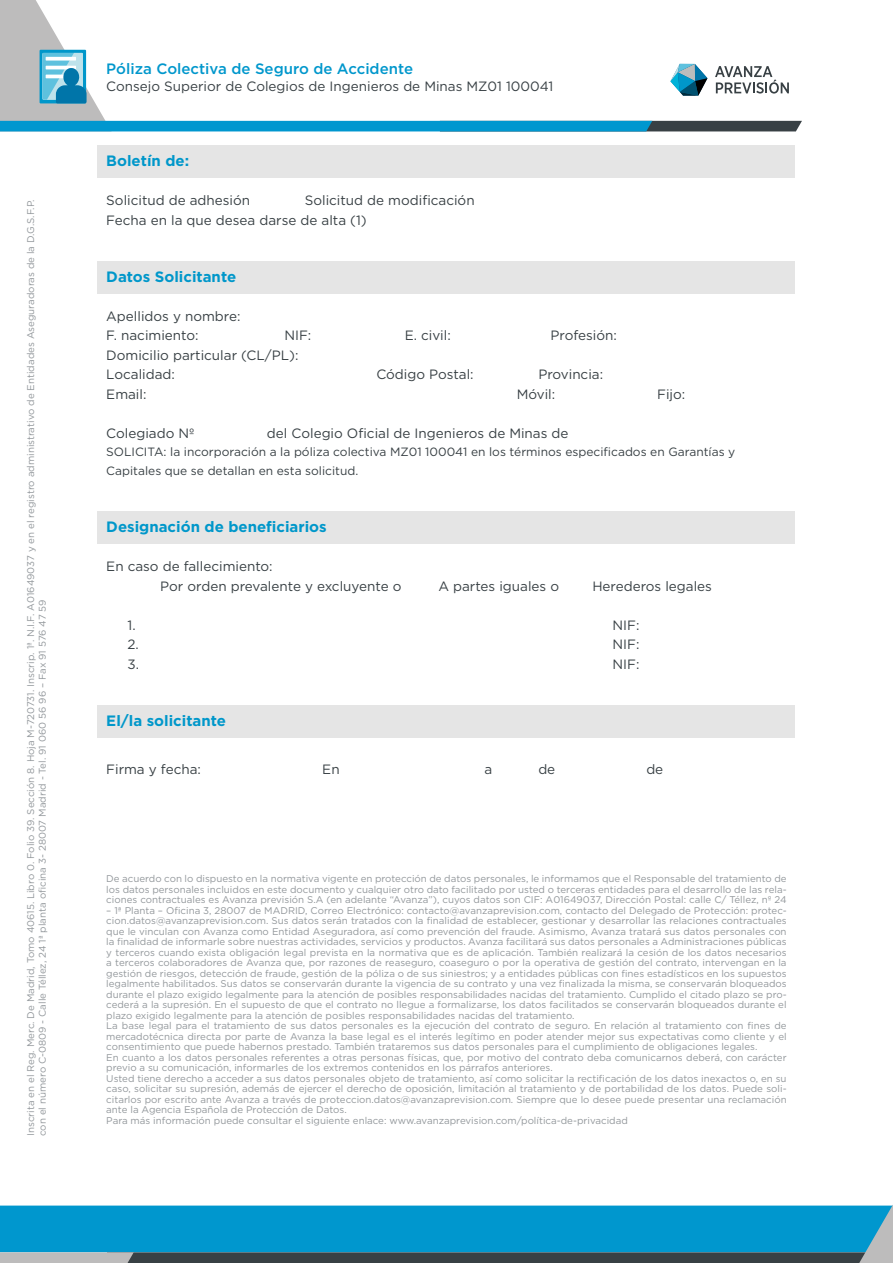
<style>
.page{position:relative;width:893px;height:1263px;background:#fff}
.page>*{position:absolute;margin:0;border:0;box-sizing:border-box;transform-origin:0 0}
.t1{font:700 15px "Gotham";color:#0097ca}
.t2{font:500 15px "Gotham";color:#0097cc}
.t3{font:13.5px/19.5px "Gotham";color:#384044}
.t4{font:12px/19.5px "Gotham";color:#384044}
.t5{font:9.75px/10.5px "Gotham";color:#92979b}
</style>
<div class="page">
<svg style="left:0;top:1205px;width:893px;height:58px"></svg>
<svg style="left:0;top:0;width:802px;height:131px"></svg>
<div style="left:98px;top:146px;width:697px;height:32px;background:#e5e5e5"></div>
<div style="left:98px;top:261px;width:697px;height:32px;background:#e5e5e5"></div>
<div style="left:98px;top:512px;width:697px;height:32px;background:#e5e5e5"></div>
<div style="left:98px;top:705px;width:697px;height:32px;background:#e5e5e5"></div>
<p class="t5" style="left:25px;top:1136px;width:938px;line-height:11.7px;rotate:-90deg">Inscrita en el Reg. Merc. De Madrid, Tomo 40615. Libro 0. Folio 39. Sección 8. Hoja M-720731. Inscrip. 1ª. N.I.F. A01649037 y en el registro administrativo de Entidades Aseguradoras de la D.G.S.F.P. con el número C-0809 - Calle Téllez, 24 1ª planta oficina 3- 28007 Madrid - Tel. 91 060 56 96 – Fax 91 576 47 59</p>
<h1 class="t2" style="left:106px;top:59px;width:308px">Póliza Colectiva de Seguro de Accidente</h1>
<h2 class="t3" style="left:106px;top:77px;width:449px">Consejo Superior de Colegios de Ingenieros de Minas MZ01 100041</h2>
<h1 class="t1" style="left:106px;top:151px;width:84px">Boletín de:</h1>
<h2 class="t3" style="left:106px;top:190px;width:145px">Solicitud de adhesión</h2>
<h2 class="t3" style="left:106px;top:190px;width:370px;text-indent:198px">Solicitud de modificación<br>Fecha en la que desea darse de alta (1)</h2>
<h1 class="t1" style="left:106px;top:266px;width:131px">Datos Solicitante</h1>
<h2 class="t3" style="left:106px;top:306px;width:136px">Apellidos y nombre:<br>F. nacimiento:</h2>
<h2 class="t3" style="left:284px;top:325px;width:28px">NIF:</h2>
<h2 class="t3" style="left:405px;top:325px;width:48px">E. civil:</h2>
<h2 class="t3" style="left:550px;top:325px;width:68px">Profesión:</h2>
<h2 class="t3" style="left:106px;top:345px;width:194px">Domicilio particular (CL/PL):<br>Localidad:</h2>
<h2 class="t3" style="left:376px;top:364px;width:99px">Código Postal:</h2>
<h2 class="t3" style="left:538px;top:364px;width:66px">Provincia:</h2>
<h2 class="t3" style="left:106px;top:384px;width:42px">Email:</h2>
<h2 class="t3" style="left:517px;top:384px;width:40px">Móvil:</h2>
<h2 class="t3" style="left:657px;top:384px;width:30px">Fijo:</h2>
<h2 class="t3" style="left:106px;top:423px;width:90px">Colegiado Nº</h2>
<h2 class="t3" style="left:267px;top:423px;width:303px">del Colegio Oficial de Ingenieros de Minas de</h2>
<p class="t4" style="left:106px;top:441px;width:631px">SOLICITA: la incorporación a la póliza colectiva MZ01 100041 en los términos especificados en Garantías y<br>Capitales que se detallan en esta solicitud.</p>
<h1 class="t1" style="left:106px;top:517px;width:222px">Designación de beneficiarios</h1>
<h2 class="t3" style="left:160px;top:556px;width:243px;text-indent:-54px">En caso de fallecimiento:<br>Por orden prevalente y excluyente o</h2>
<h2 class="t3" style="left:438px;top:576px;width:122px">A partes iguales o</h2>
<h2 class="t3" style="left:592px;top:576px;width:121px">Herederos legales</h2>
<h2 class="t3" style="left:128px;top:615px;width:10px">1.</h2>
<h2 class="t3" style="left:613px;top:615px;width:28px">NIF:</h2>
<h2 class="t3" style="left:128px;top:634px;width:13px">2.</h2>
<h2 class="t3" style="left:613px;top:634px;width:28px">NIF:</h2>
<h2 class="t3" style="left:128px;top:654px;width:13px">3.</h2>
<h2 class="t3" style="left:613px;top:654px;width:28px">NIF:</h2>
<h1 class="t1" style="left:106px;top:710px;width:121px">El/la solicitante</h1>
<h2 class="t3" style="left:106px;top:759px;width:96px">Firma y fecha:</h2>
<h2 class="t3" style="left:322px;top:759px;width:19px">En</h2>
<h2 class="t3" style="left:484px;top:759px;width:9px">a</h2>
<h2 class="t3" style="left:538px;top:759px;width:18px">de</h2>
<h2 class="t3" style="left:646px;top:759px;width:18px">de</h2>
<p class="t5" style="left:106px;top:873px;width:682px;text-align:justify">De acuerdo con lo dispuesto en la normativa vigente en protección de datos personales, le informamos que el Responsable del tratamiento de los datos personales incluidos en este documento y cualquier otro dato facilitado por usted o terceras entidades para el desarrollo de las rela&shy;ciones contractuales es Avanza previsión S.A (en adelante “Avanza”), cuyos datos son CIF: A01649037, Dirección Postal: calle C/ Téllez, nº 24</p>
<p class="t5" style="left:106px;top:905px;width:682px">– 1ª Planta – Oficina 3, 28007 de MADRID, Correo Electrónico: contacto@avanzaprevision.com, contacto del Delegado de Protección: protec&shy;cion.datos@avanzaprevision.com. Sus datos serán tratados con la finalidad de establecer, gestionar y desarrollar las relaciones contractuales que le vinculan con Avanza como Entidad Aseguradora, así como prevención del fraude. Asimismo, Avanza tratará sus datos personales con la finalidad de informarle sobre nuestras actividades, servicios y productos. Avanza facilitará sus datos personales a Administraciones públicas y terceros cuando exista obligación legal prevista en la normativa que es de aplicación. También realizará la cesión de los datos necesarios a terceros colaboradores de Avanza que, por razones de reaseguro, coaseguro o por la operativa de gestión del contrato, intervengan en la gestión de riesgos, detección de fraude, gestión de la póliza o de sus siniestros; y a entidades públicas con fines estadísticos en los supuestos legalmente habilitados. Sus datos se conservarán durante la vigencia de su contrato y una vez finalizada la misma, se conservarán bloqueados durante el plazo exigido legalmente para la atención de posibles responsabilidades nacidas del tratamiento. Cumplido el citado plazo se pro&shy;cederá a la supresión. En el supuesto de que el contrato no llegue a formalizarse, los datos facilitados se conservarán bloqueados durante el plazo exigido legalmente para la atención de posibles responsabilidades nacidas del tratamiento.<br>La base legal para el tratamiento de sus datos personales es la ejecución del contrato de seguro. En relación al tratamiento con fines de mercadotécnica directa por parte de Avanza la base legal es el interés legítimo en poder atender mejor sus expectativas como cliente y el consentimiento que puede habernos prestado. También trataremos sus datos personales para el cumplimiento de obligaciones legales.<br>En cuanto a los datos personales referentes a otras personas físicas, que, por motivo del contrato deba comunicarnos deberá, con carácter previo a su comunicación, informarles de los extremos contenidos en los párrafos anteriores.<br>Usted tiene derecho a acceder a sus datos personales objeto de tratamiento, así como solicitar la rectificación de los datos inexactos o, en su caso, solicitar su supresión, además de ejercer el derecho de oposición, limitación al tratamiento y de portabilidad de los datos. Puede soli&shy;citarlos por escrito ante Avanza a través de proteccion.datos@avanzaprevision.com. Siempre que lo desee puede presentar una reclamación ante la Agencia Española de Protección de Datos.<br>Para más información puede consultar el siguiente enlace: www.avanzaprevision.com/política-de-privacidad</p>
</div>
